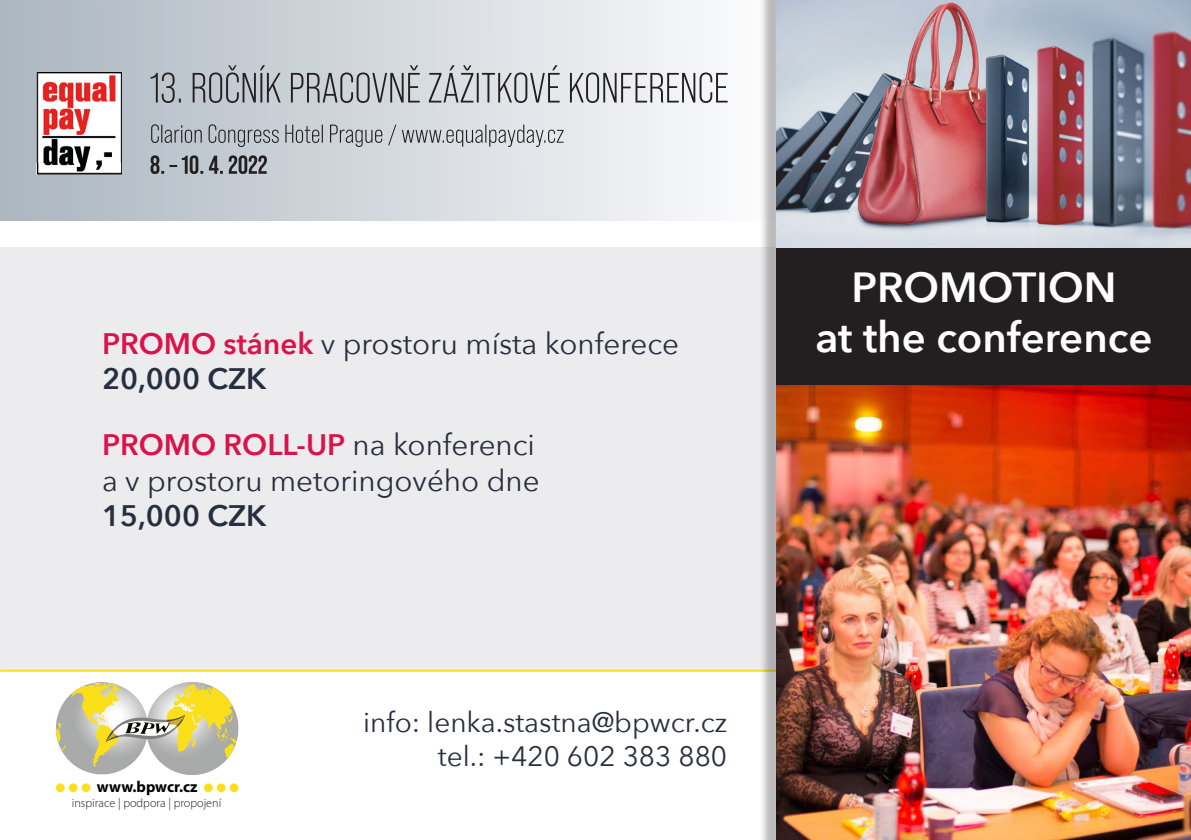
<style>
.page{position:relative;width:1191px;height:840px;background:#fff}
.page>*{position:absolute;margin:0;border:0;box-sizing:border-box;transform-origin:0 0}
.t1{font:600 42px "Avenir Next";color:#fff}
.t2{font:29.6px "Avenir Next";color:#272e3d}
.t3{font:600 29.6px "Avenir Next";color:#da134a}
.t4{font:600 29.6px "Avenir Next";color:#272e3d}
.t5{font:28px "Avenir Next";color:#272e3d}
.t6{font:700 15.8px "Myriad Pro";color:#010203}
.t7{font:300 12.2px "Myriad Pro";color:#231f20}
.s1{font-weight:600;color:#da134a}
.s2{font-weight:400;color:#272e3d}
</style>
<div class="page">
<div style="left:0;top:247px;width:1191px;height:422px;background:#ececee"></div>
<hr style="left:1px;top:669px;width:956px;height:2px;background:#f9de28">
<img style="left:164px;top:714px;width:75px;height:61px">
<img style="left:55px;top:729px;width:75px;height:46px">
<svg style="left:56px;top:682px;width:180px;height:83px"></svg>
<div style="left:56px;top:783px;width:9px;height:8px;background:#fadf1a;border-radius:50%"></div>
<div style="left:69px;top:783px;width:9px;height:8px;background:#fadf1a;border-radius:50%"></div>
<div style="left:82px;top:783px;width:8px;height:8px;background:#fadf1a;border-radius:50%"></div>
<div style="left:204px;top:783px;width:9px;height:8px;background:#fadf1a;border-radius:50%"></div>
<div style="left:217px;top:783px;width:8px;height:8px;background:#fadf1a;border-radius:50%"></div>
<div style="left:230px;top:783px;width:8px;height:8px;background:#fadf1a;border-radius:50%"></div>
<div style="left:759px;top:0;width:432px;height:839px;background:#231f20;opacity:.3"></div>
<img style="left:777px;top:384px;width:414px;height:455px">
<div style="left:777px;top:227px;width:414px;height:157px;background:#231f20"></div>
<img style="left:777px;top:0;width:413px;height:247px">
<div style="left:0;top:0;width:777px;height:220px;background:linear-gradient(to right,#adb7c1,#f9f9fa)"></div>
<img style="left:37px;top:72px;width:85px;height:102px">
<svg style="left:151px;top:155px;width:116px;height:19px"></svg>
<svg style="left:151px;top:124px;width:412px;height:23px"></svg>
<svg style="left:151px;top:65px;width:576px;height:38px"></svg>
<p class="t2" style="left:102px;top:318px;width:578px"><span class="s1">PROMO stánek</span> v prostoru místa konferece</p>
<p class="t4" style="left:102px;top:353px;width:166px">20,000 CZK</p>
<p class="t3" style="left:102px;top:419px;width:434px">PROMO ROLL-UP <span class="s2">na konferenci</span></p>
<p class="t2" style="left:102px;top:455px;width:439px">a v prostoru metoringového dne</p>
<p class="t4" style="left:102px;top:490px;width:166px">15,000 CZK</p>
<p class="t6" style="left:97px;top:776px;width:102px">www.bpwcr.cz</p>
<p class="t7" style="left:72px;top:795px;width:151px">inspirace | podpora | propojení</p>
<p class="t5" style="left:363px;top:698px;width:365px">info: lenka.stastna@bpwcr.cz</p>
<p class="t5" style="left:438px;top:732px;width:291px">tel.: +420 602 383 880</p>
<p class="t1" style="left:851px;top:251px;width:266px">PROMOTION</p>
<p class="t1" style="left:815px;top:301px;width:338px">at the conference</p>
</div>
